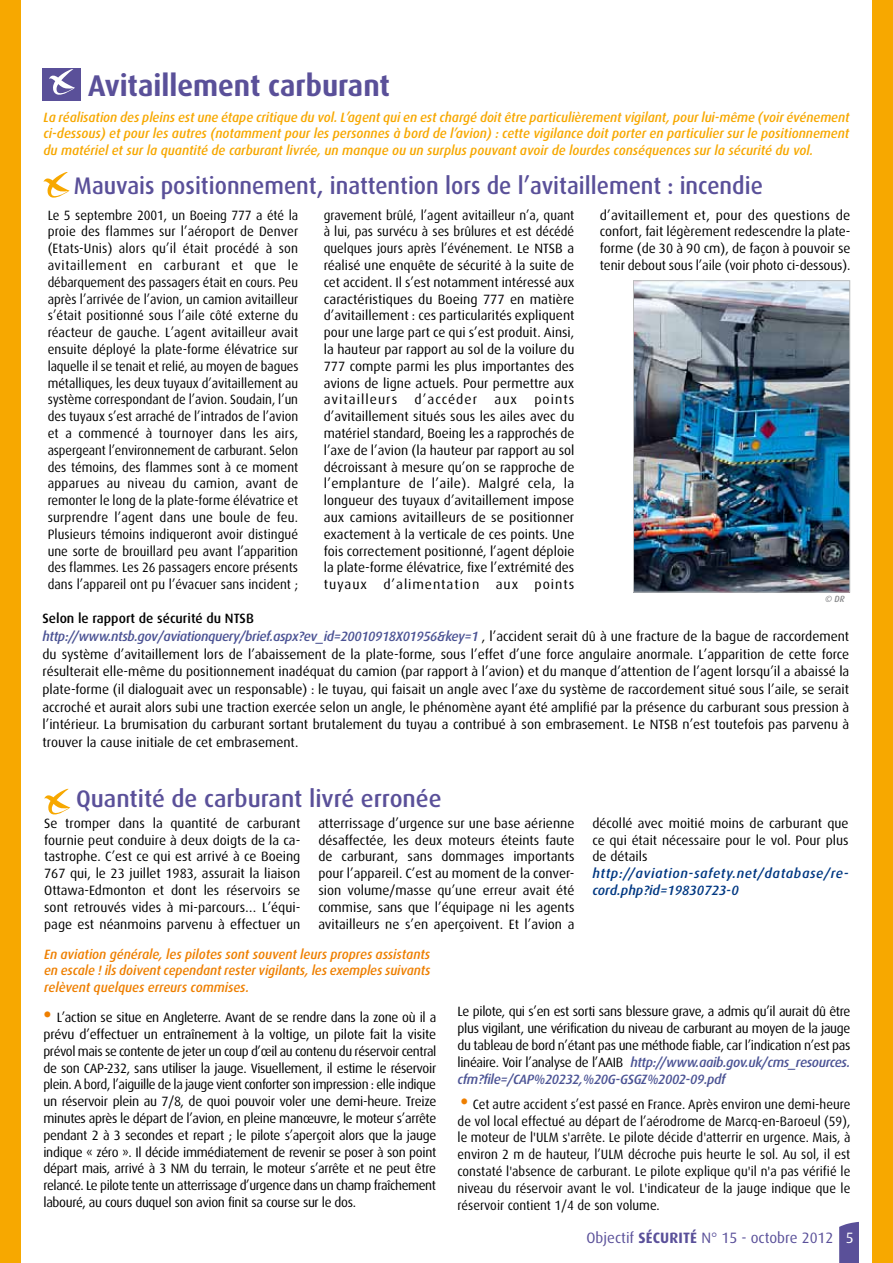
<style>
.page{position:relative;width:893px;height:1263px;background:#fff}
.page>*{position:absolute;margin:0;border:0;box-sizing:border-box;transform-origin:0 0}
.t1{font:700 30px "Dax OT";color:#5a5099;scale:.95 1}
.t2{font:500 24px "Dax OT";color:#5a5099;scale:.95 1}
.t3{font:500 24px "Dax OT";color:#5a5099}
.t4{font:15px "Dax OT";color:#5a5099}
.t5{font:13.5px/16.8px "Dax OT";color:#000;text-align:justify}
.t6{font:13.5px/16.8px "Dax OT";color:#000;text-align:justify;scale:.95 1}
.t7{font:italic 500 13.5px/16.8px "Dax OT";color:#f7a800;text-align:justify;scale:.95 1}
.t8{font:italic 500 13.5px/16.8px "Dax OT";color:#ee7f00;text-align:justify;scale:.95 1}
.t9{font:italic 500 13.5px/16.8px "Dax OT";letter-spacing:.04em;color:#003882}
.t10{font:13.5px "Dax OT";letter-spacing:.07em;color:#000}
.t11{font:italic 500 9px "Dax OT";color:#87888a;scale:.95 1}
.s1{font-weight:500}
.s2{font-weight:500;font-style:italic;color:#4b5394}
.s3{font-weight:700;font-size:21px;color:#ee7f00}
.s4{font-weight:700}
.s5{color:#fff}
</style>
<div class="page">
<svg style="left:839px;top:1222px;width:20px;height:41px"></svg>
<div style="left:0;top:0;width:21px;height:1263px;background:#f7a800"></div>
<div style="left:43px;top:68px;width:38px;height:32px;background:#5a5099"></div>
<svg style="left:49px;top:69px;width:26px;height:26px"></svg>
<svg style="left:43px;top:172px;width:27px;height:26px"></svg>
<div style="left:872px;top:0;width:21px;height:1263px;background:#f7a800"></div>
<svg style="left:44px;top:789px;width:26px;height:26px"></svg>
<img style="left:635px;top:282px;width:213px;height:308px">
<div style="left:633px;top:280px;width:217px;height:312px;border:1px solid #bbbdbe"></div>
<h1 class="t1" style="left:88px;top:69px;width:319px">Avitaillement carburant</h1>
<p class="t7" style="left:43px;top:109px;width:850px">La réalisation des pleins est une étape critique du vol. L’agent qui en est chargé doit être particulièrement vigilant, pour lui-même (voir événement ci-dessous) et pour les autres (notamment pour les personnes à bord de l’avion) : cette vigilance doit porter en particulier sur le positionnement du matériel et sur la quantité de carburant livrée, un manque ou un surplus pouvant avoir de lourdes conséquences sur la sécurité du vol.</p>
<h2 class="t2" style="left:74px;top:172px;width:727px">Mauvais positionnement, inattention lors de l’avitaillement : incendie</h2>
<p class="t6" style="left:48px;top:207px;width:265px">Le 5 septembre 2001, un Boeing 777 a été la proie des flammes sur l’aéroport de Denver (Etats-Unis) alors qu’il était procédé à son avitaillement en carburant et que le débarquement des passagers était en cours. Peu après l’arrivée de l’avion, un camion avitailleur s’était positionné sous l’aile côté externe du réacteur de gauche. L’agent avitailleur avait ensuite déployé la plate-forme élévatrice sur laquelle il se tenait et relié, au moyen de bagues métalliques, les deux tuyaux d’avitaillement au système correspondant de l’avion. Soudain, l’un des tuyaux s’est arraché de l’intrados de l’avion et a commencé à tournoyer dans les airs, aspergeant l’environnement de carburant. Selon des témoins, des flammes sont à ce moment apparues au niveau du camion, avant de remonter le long de la plate-forme élévatrice et surprendre l’agent dans une boule de feu.<br>Plusieurs témoins indiqueront avoir distingué une sorte de brouillard peu avant l’apparition des flammes. Les 26 passagers encore présents dans l’appareil ont pu l’évacuer sans incident ;</p>
<p class="t6" style="left:324px;top:207px;width:265px">gravement brûlé, l’agent avitailleur n’a, quant à lui, pas survécu à ses brûlures et est décédé quelques jours après l’événement. Le NTSB a réalisé une enquête de sécurité à la suite de cet accident. Il s’est notamment intéressé aux caractéristiques du Boeing 777 en matière d’avitaillement : ces particularités expliquent pour une large part ce qui s’est produit. Ainsi, la hauteur par rapport au sol de la voilure du 777 compte parmi les plus importantes des avions de ligne actuels. Pour permettre aux avitailleurs</p>
<p class="t10" style="left:415px;top:392px;width:64px">d’accéder</p>
<p class="t5" style="left:494px;top:391px;width:24px">aux</p>
<p class="t5" style="left:324px;top:391px;width:252px;text-indent:211px">points d’avitaillement situés sous les ailes avec du matériel standard, Boeing les a rapprochés de l’axe de l’avion (la hauteur par rapport au sol décroissant à mesure qu’on se rapproche de l’emplanture de l’aile). Malgré cela, la longueur des tuyaux d’avitaillement impose aux camions avitailleurs de se positionner exactement à la verticale de ces points. Une fois correctement positionné, l’agent déploie la plate-forme élévatrice, fixe l’extrémité des tuyaux d’alimentation aux points</p>
<p class="t5" style="left:600px;top:207px;width:252px">d’avitaillement et, pour des questions de confort, fait légèrement redescendre la plate&shy;forme (de 30 à 90 cm), de façon à pouvoir se tenir debout sous l’aile (voir photo ci-dessous).</p>
<p class="t11" style="left:825px;top:594px;width:22px">© DR</p>
<p class="t5" style="left:43px;top:610px;width:808px;line-height:17.7px;text-align:left"><span class="s1">Selon le rapport de sécurité du NTSB<br></span><span class="s2">http://www.ntsb.gov/aviationquery/brief.aspx?ev_id=20010918X01956&amp;key=1</span> , l’accident serait dû à une fracture de la bague de raccordement du système d’avitaillement lors de l’abaissement de la plate-forme, sous l’effet d’une force angulaire anormale. L’apparition de cette force résulterait elle-même du positionnement inadéquat du camion (par rapport à l’avion) et du manque d’attention de l’agent lorsqu’il a abaissé la plate-forme (il dialoguait avec un responsable) : le tuyau, qui faisait un angle avec l’axe du système de raccordement situé sous l’aile, se serait accroché et aurait alors subi une traction exercée selon un angle, le phénomène ayant été amplifié par la présence du carburant sous pression à l’intérieur. La brumisation du carburant sortant brutalement du tuyau a contribué à son embrasement. Le NTSB n’est toutefois pas parvenu à trouver la cause initiale de cet embrasement.</p>
<h2 class="t3" style="left:76px;top:785px;width:367px">Quantité de carburant livré erronée</h2>
<p class="t5" style="left:44px;top:815px;width:258px">Se tromper dans la quantité de carburant fournie peut conduire à deux doigts de la ca&shy;tastrophe. C’est ce qui est arrivé à ce Boeing 767 qui, le 23 juillet 1983, assurait la liaison Ottawa-Edmonton et dont les réservoirs se sont retrouvés vides à mi-parcours… L’équi&shy;page est néanmoins parvenu à effectuer un</p>
<p class="t5" style="left:318px;top:815px;width:258px">atterrissage d’urgence sur une base aérienne désaffectée, les deux moteurs éteints faute de carburant, sans dommages importants pour l’appareil. C’est au moment de la conver&shy;sion volume/masse qu’une erreur avait été commise, sans que l’équipage ni les agents avitailleurs ne s’en aperçoivent. Et l’avion a</p>
<p class="t5" style="left:592px;top:815px;width:258px">décollé avec moitié moins de carburant que ce qui était nécessaire pour le vol. Pour plus de détails</p>
<p class="t9" style="left:592px;top:865px;width:258px">http://aviation-safety.net/database/re&shy;cord.php?id=19830723-0</p>
<p class="t8" style="left:44px;top:946px;width:408px">En aviation générale, les pilotes sont souvent leurs propres assistants en escale ! ils doivent cependant rester vigilants, les exemples suivants relèvent quelques erreurs commises.</p>
<p class="t5" style="left:43px;top:1009px;width:395px"><span class="s3">•</span> L’action se situe en Angleterre. Avant de se rendre dans la zone où il a prévu d’effectuer un entraînement à la voltige, un pilote fait la visite prévol mais se contente de jeter un coup d’œil au contenu du réservoir central de son CAP-232, sans utiliser la jauge. Visuellement, il estime le réservoir plein. A bord, l’aiguille de la jauge vient conforter son impression : elle indique un réservoir plein au 7/8, de quoi pouvoir voler une demi-heure. Treize minutes après le départ de l’avion, en pleine manœuvre, le moteur s’arrête pendant 2 à 3 secondes et repart ; le pilote s’aperçoit alors que la jauge indique « zéro ». Il décide immédiatement de revenir se poser à son point départ mais, arrivé à 3 NM du terrain, le moteur s’arrête et ne peut être relancé. Le pilote tente un atterrissage d’urgence dans un champ fraîchement labouré, au cours duquel son avion finit sa course sur le dos.</p>
<p class="t5" style="left:458px;top:1003px;width:394px">Le pilote, qui s’en est sorti sans blessure grave, a admis qu’il aurait dû être plus vigilant, une vérification du niveau de carburant au moyen de la jauge du tableau de bord n’étant pas une méthode fiable, car l’indication n’est pas linéaire. Voir l’analyse de l’AAIB <span class="s2">http://www.aaib.gov.uk/cms_resources. cfm?file=/CAP%20232,%20G-GSGZ%2002-09.pdf</span></p>
<p class="t6" style="left:458px;top:1096px;width:415px"><span class="s3">•</span> Cet autre accident s’est passé en France. Après environ une demi-heure de vol local effectué au départ de l’aérodrome de Marcq-en-Baroeul (59), le moteur de l'ULM s'arrête. Le pilote décide d'atterrir en urgence. Mais, à environ 2 m de hauteur, l’ULM décroche puis heurte le sol. Au sol, il est constaté l'absence de carburant. Le pilote explique qu'il n'a pas vérifié le niveau du réservoir avant le vol. L'indicateur de la jauge indique que le réservoir contient 1/4 de son volume.</p>
<p class="t4" style="left:586px;top:1229px;width:269px">Objectif <span class="s4">Sécurité</span> N° 15 - octobre 2012 <span class="s5">5</span></p>
</div>
